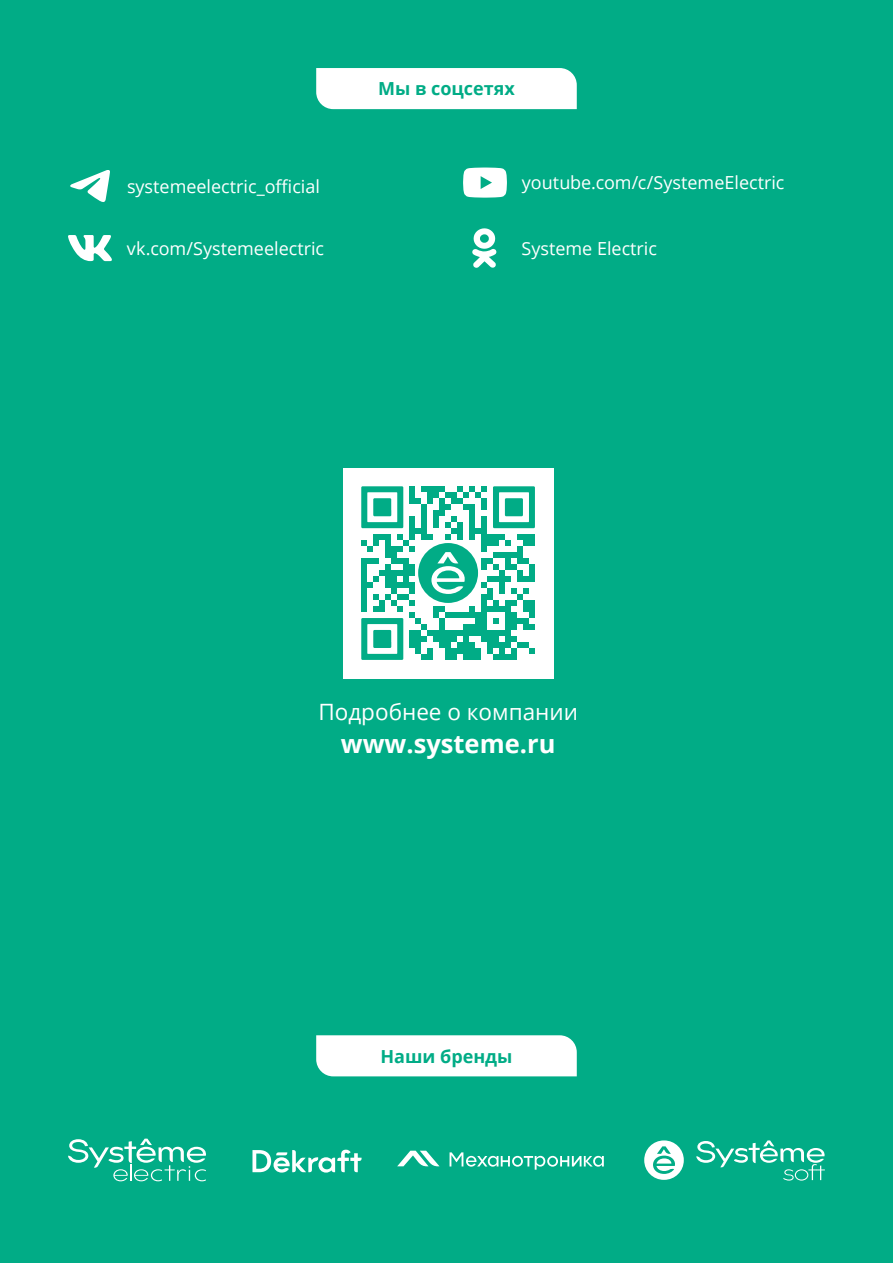
<style>
.page{position:relative;width:893px;height:1263px;background:#01ac86}
.page>*{position:absolute;margin:0;border:0;box-sizing:border-box;transform-origin:0 0}
.t1{font:700 25.5px "Open Sans";color:#fff}
.t2{font:22.5px "Open Sans";color:#fff}
.t3{font:18px "Open Sans";color:#fff}
.t4{font:700 18px "Open Sans";color:#01ac86}
</style>
<div class="page">
<svg style="left:68px;top:1138px;width:138px;height:43px"></svg>
<svg style="left:696px;top:1140px;width:129px;height:40px"></svg>
<svg style="left:644px;top:1140px;width:40px;height:40px"></svg>
<svg style="left:68px;top:235px;width:44px;height:26px"></svg>
<svg style="left:472px;top:228px;width:25px;height:40px"></svg>
<svg style="left:463px;top:168px;width:44px;height:30px"></svg>
<svg style="left:70px;top:170px;width:40px;height:32px"></svg>
<div style="left:316px;top:68px;width:261px;height:41px;background:#fff"></div>
<div style="left:316px;top:1035px;width:261px;height:41px;background:#fff"></div>
<div style="left:343px;top:468px;width:210px;height:210px;background:#fff"></div>
<svg style="left:361px;top:486px;width:174px;height:174px"></svg>
<svg style="left:397px;top:1151px;width:42px;height:15px"></svg>
<svg style="left:450px;top:1152px;width:154px;height:18px"></svg>
<svg style="left:252px;top:1150px;width:110px;height:22px"></svg>
<p class="t4" style="left:378px;top:76px;width:138px">Мы в соцсетях</p>
<p class="t3" style="left:127px;top:174px;width:195px">systemeelectric_official</p>
<p class="t3" style="left:522px;top:171px;width:264px">youtube.com/c/SystemeElectric</p>
<p class="t3" style="left:127px;top:236px;width:199px">vk.com/Systemeelectric</p>
<p class="t3" style="left:521px;top:236px;width:137px">Systeme Electric</p>
<p class="t2" style="left:318px;top:696px;width:261px">Подробнее о компании</p>
<h1 class="t1" style="left:341px;top:725px;width:216px">www.systeme.ru</h1>
<p class="t4" style="left:380px;top:1043px;width:134px">Наши бренды</p>
</div>
